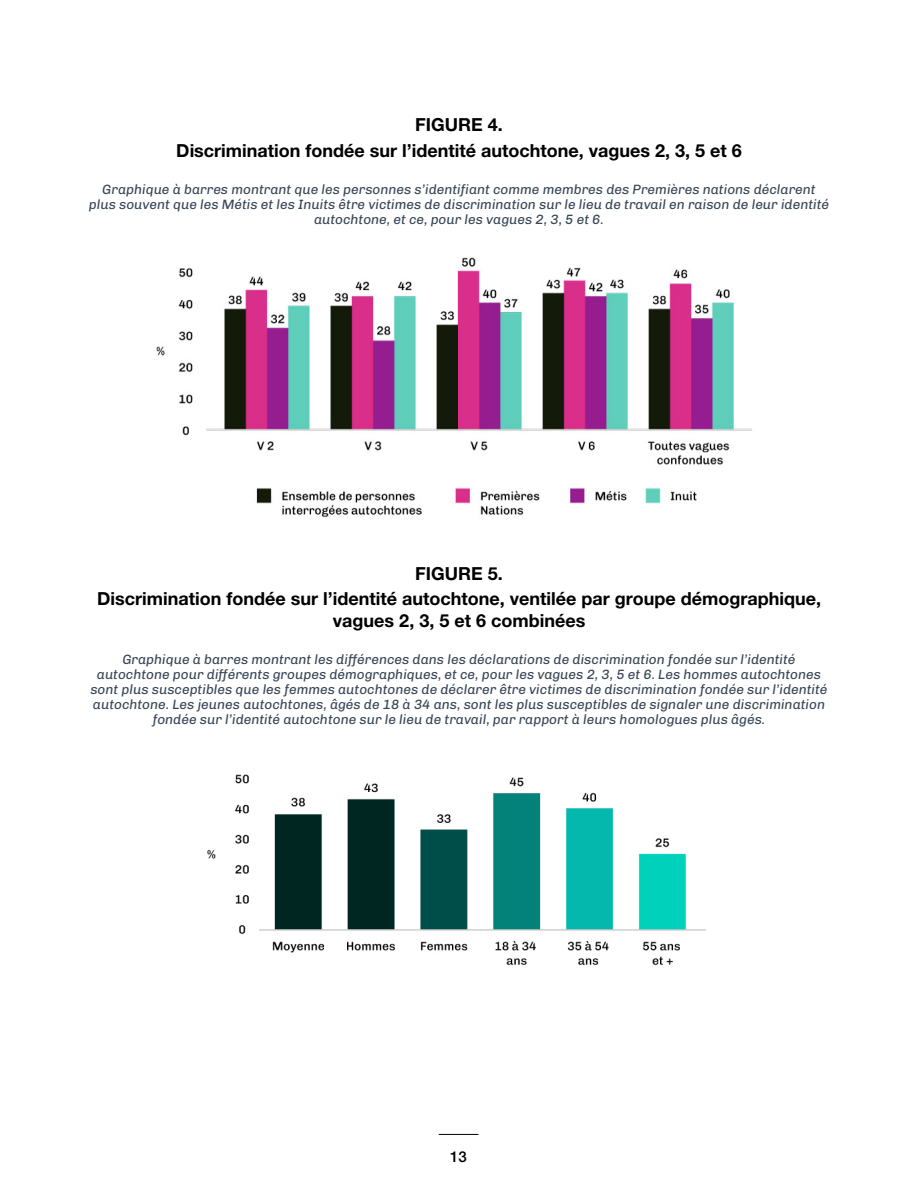
<style>
.page{position:relative;width:918px;height:1188px;background:#fff}
.page>*{position:absolute;margin:0;border:0;box-sizing:border-box;transform-origin:0 0}
.Chart_-_Title{font:700 18px/25.5px "Helvetica Neue LT Pro";color:#000;text-align:center}
.t1{font:500 15px "Helvetica Neue LT Pro";color:#000}
.Figure_note_2{font:italic 500 13.5px/15px "Chivo";color:#394656;text-align:center}
</style>
<div class="page">
<hr style="left:439px;top:1134px;width:39px;height:1px;background:#000">
<img style="left:156px;top:257px;width:596px;height:260px">
<img style="left:207px;top:774px;width:499px;height:192px">
<p class="Chart_-_Title" style="left:176px;top:112px;width:567px">FIGURE 4.<br>Discrimination fondée sur l’identité autochtone, vagues 2, 3, 5 et 6</p>
<p class="Figure_note_2" style="left:89px;top:181px;width:742px">Graphique à barres montrant que les personnes s’identifiant comme membres des Premières nations déclarent plus souvent que les Métis et les Inuits être victimes de discrimination sur le lieu de travail en raison de leur identité autochtone, et ce, pour les vagues 2, 3, 5 et 6.</p>
<p class="Chart_-_Title" style="left:97px;top:560px;width:725px">FIGURE 5.<br>Discrimination fondée sur l’identité autochtone, ventilée par groupe démographique,</p>
<p class="Chart_-_Title" style="left:333px;top:607px;width:254px">vagues 2, 3, 5 et 6 combinées</p>
<p class="Figure_note_2" style="left:90px;top:651px;width:739px">Graphique à barres montrant les différences dans les déclarations de discrimination fondée sur l’identité autochtone pour différents groupes démographiques, et ce, pour les vagues 2, 3, 5 et 6. Les hommes autochtones sont plus susceptibles que les femmes autochtones de déclarer être victimes de discrimination fondée sur l’identité autochtone. Les jeunes autochtones, âgés de 18 à 34 ans, sont les plus susceptibles de signaler une discrimination fondée sur l’identité autochtone sur le lieu de travail, par rapport à leurs homologues plus âgés.</p>
<p class="t1" style="left:450px;top:1147px;width:18px">13</p>
</div>
